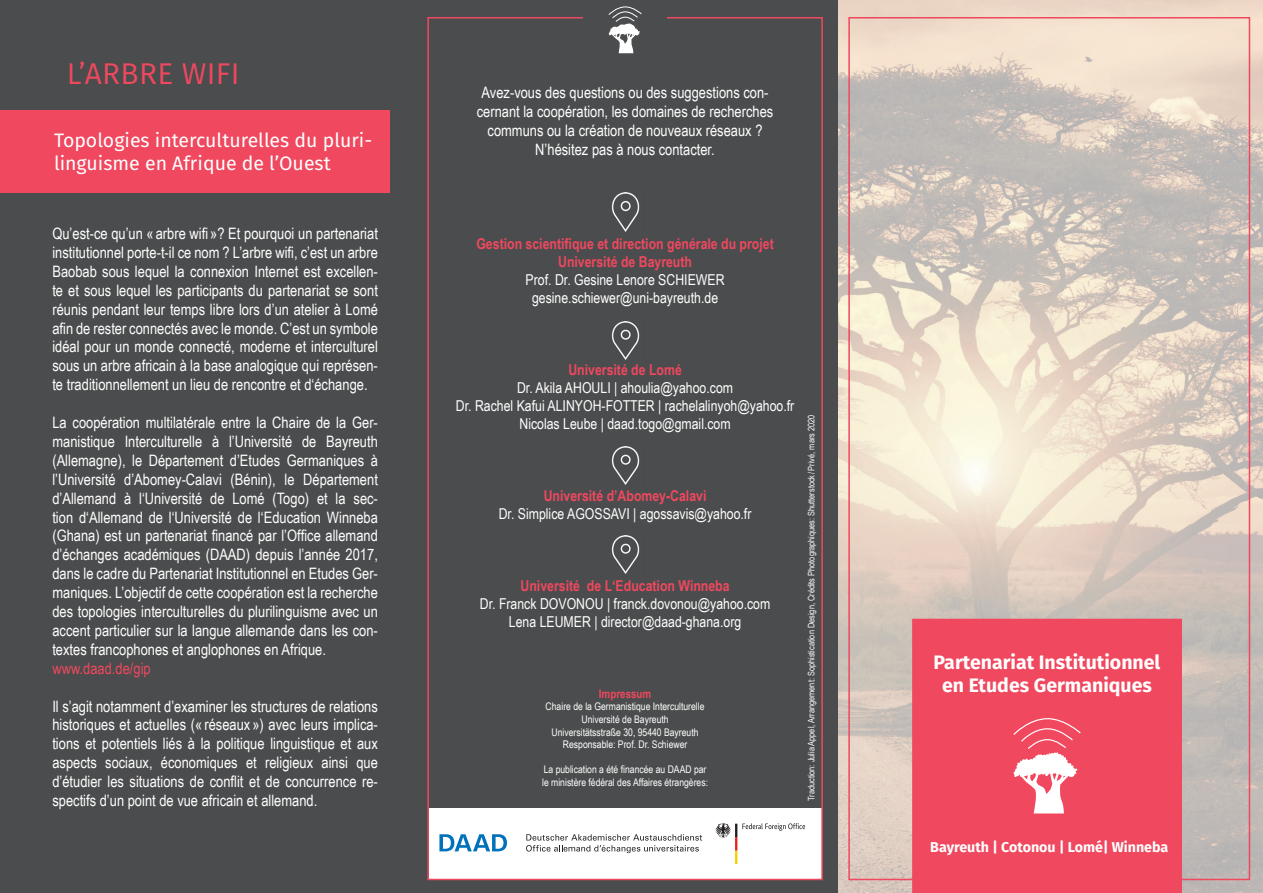
<style>
.page{position:relative;width:1263px;height:893px;background:#fff}
.page>*{position:absolute;margin:0;border:0;box-sizing:border-box;transform-origin:0 0}
.t1{font:30px "Fira Sans";letter-spacing:.01em;color:#ef485f}
.t2{font:19.5px/23.4px "Fira Sans";color:#fff}
.t3{font:700 19.5px/23.4px "Fira Sans";color:#fff;text-align:center}
.t4{font:15.75px/18.9px "Arial Narrow";color:#fff;text-align:justify}
.t5{font:15.75px "Arial Narrow";color:#ef485f}
.t6{font:15px/18px "Arial Narrow";color:#fff;text-align:center}
.t7{font:700 15px/18px "Arial Narrow";color:#ef485f;text-align:center}
.t8{font:700 14.25px "Fira Sans";color:#fff}
.t9{font:700 12px "Arial Narrow";color:#ef485f}
.t10{font:10.5px/12.6px "Arial Narrow";color:#fff;text-align:center}
.t11{font:9px "Arial Narrow";color:#fff}
</style>
<div class="page">
<img style="left:838px;top:0;width:425px;height:893px">
<div style="left:412px;top:0;width:426px;height:893px;background:#4b4c4d"></div>
<div style="left:0;top:0;width:412px;height:893px;background:#4b4c4d"></div>
<div style="left:0;top:110px;width:389px;height:83px;background:#ef485f"></div>
<div style="left:912px;top:619px;width:270px;height:274px;background:#ef485f"></div>
<div style="left:848px;top:17px;width:402px;height:863px;border:2px solid #ef485f"></div>
<div style="left:429px;top:808px;width:392px;height:71px;background:#fff"></div>
<svg style="left:715px;top:823px;width:90px;height:41px"></svg>
<svg style="left:526px;top:834px;width:176px;height:19px"></svg>
<svg style="left:439px;top:834px;width:68px;height:17px"></svg>
<div style="left:427px;top:17px;width:396px;height:863px;border:2px solid #ef485f"></div>
<div style="left:583px;top:0;width:84px;height:41px;background:#4b4c4d"></div>
<svg style="left:608px;top:6px;width:34px;height:47px"></svg>
<svg style="left:1012px;top:717px;width:69px;height:96px"></svg>
<img style="left:611px;top:321px;width:29px;height:38px">
<img style="left:611px;top:193px;width:29px;height:38px">
<img style="left:611px;top:447px;width:29px;height:38px">
<img style="left:611px;top:536px;width:29px;height:38px">
<h1 class="t1" style="left:67px;top:51px;width:174px">L’ARBRE WIFI</h1>
<p class="t2" style="left:54px;top:128px;width:320px">Topologies interculturelles du pluri&shy;linguisme en Afrique de l’Ouest</p>
<p class="t4" style="left:52px;top:223px;width:327px">Qu’est-ce qu’un « arbre wifi »? Et pourquoi un partenariat institutionnel porte-t-il ce nom ? L’arbre wifi, c’est un arbre Baobab sous lequel la connexion Internet est excellen&shy;te et sous lequel les participants du partenariat se sont réunis pendant leur temps libre lors d’un atelier à Lomé afin de rester connectés avec le monde. C’est un symbole idéal pour un monde connecté, moderne et interculturel sous un arbre africain à la base analogique qui représen&shy;te traditionnellement un lieu de rencontre et d‘échange.</p>
<p class="t4" style="left:52px;top:412px;width:327px">La coopération multilatérale entre la Chaire de la Ger&shy;manistique Interculturelle à l’Université de Bayreuth (Allemagne), le Département d’Etudes Germaniques à l’Université d’Abomey-Calavi (Bénin), le Département d’Allemand à l‘Université de Lomé (Togo) et la sec&shy;tion d‘Allemand de l‘Université de l‘Education Winneba (Ghana) est un partenariat financé par l’Office allemand d’échanges académiques (DAAD) depuis l’année 2017, dans le cadre du Partenariat Institutionnel en Etudes Ger&shy;maniques. L’objectif de cette coopération est la recherche des topologies interculturelles du plurilinguisme avec un accent particulier sur la langue allemande dans les con&shy;textes francophones et anglophones en Afrique.</p>
<p class="t5" style="left:52px;top:657px;width:100px">www.daad.de/gip</p>
<p class="t4" style="left:52px;top:696px;width:327px">Il s’agit notamment d’examiner les structures de relations historiques et actuelles (« réseaux ») avec leurs implica&shy;tions et potentiels liés à la politique linguistique et aux aspects sociaux, économiques et religieux ainsi que d’étudier les situations de conflit et de concurrence re&shy;spectifs d’un point de vue africain et allemand.</p>
<p class="t4" style="left:477px;top:82px;width:298px;text-align:center">Avez-vous des questions ou des suggestions con&shy;cernant la coopération, les domaines de recherches communs ou la création de nouveaux réseaux ?<br>N’hésitez pas à nous contacter.</p>
<p class="t7" style="left:476px;top:234px;width:299px">Gestion scientifique et direction générale du projet<br>Université de Bayreuth</p>
<p class="t6" style="left:526px;top:270px;width:200px">Prof. Dr. Gesine Lenore SCHIEWER gesine.schiewer@uni-bayreuth.de</p>
<p class="t7" style="left:568px;top:360px;width:115px">Université de Lomé</p>
<p class="t6" style="left:456px;top:378px;width:340px">Dr. Akila AHOULI | ahoulia@yahoo.com<br>Dr. Rachel Kafui ALINYOH-FOTTER | rachelalinyoh@yahoo.fr<br>Nicolas Leube | daad.togo@gmail.com</p>
<p class="t7" style="left:544px;top:486px;width:164px">Université d’Abomey-Calavi</p>
<p class="t6" style="left:499px;top:504px;width:254px">Dr. Simplice AGOSSAVI | agossavis@yahoo.fr</p>
<p class="t7" style="left:521px;top:576px;width:211px">Université de L‘Education Winneba</p>
<p class="t6" style="left:480px;top:594px;width:292px">Dr. Franck DOVONOU | franck.dovonou@yahoo.com<br>Lena LEUMER | director@daad-ghana.org</p>
<p class="t9" style="left:599px;top:684px;width:54px">Impressum</p>
<p class="t10" style="left:546px;top:700px;width:160px">Chaire de la Germanistique Interculturelle Université de Bayreuth Universitätsstraße 30, 95440 Bayreuth Responsable: Prof. Dr. Schiewer</p>
<p class="t10" style="left:542px;top:763px;width:167px;text-align:left">La publication a été financée au DAAD par le ministère fédéral des Affaires étrangères:</p>
<p class="t11" style="left:805px;top:801px;width:388px;rotate:-90deg">Traduction: Julia Appel, Arrangement: Sophistication Design, Crédits Photographiques: Shutterstock / Privé, mars 2020</p>
<p class="t3" style="left:934px;top:649px;width:228px">Partenariat Institutionnel en Etudes Germaniques</p>
<p class="t8" style="left:930px;top:835px;width:240px">Bayreuth | Cotonou | Lomé| Winneba</p>
</div>
